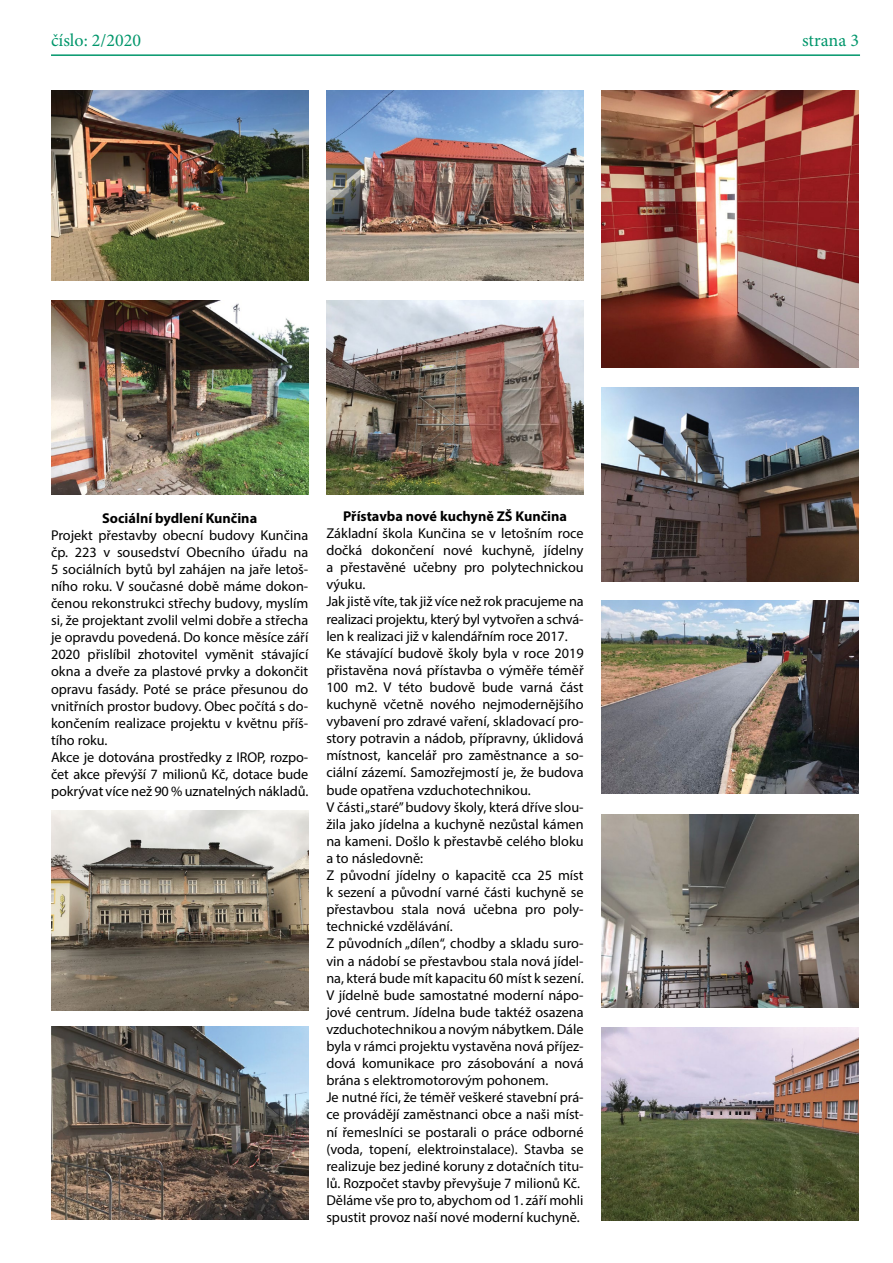
<style>
.page{position:relative;width:893px;height:1263px;background:#fff}
.page>*{position:absolute;margin:0;border:0;box-sizing:border-box;transform-origin:0 0}
.t1{font:18px "Minion Pro";color:#00966b}
.t2{font:14.25px/17.1px "Myriad Pro";color:#000}
.t3{font:700 14.25px "Myriad Pro";color:#000}
</style>
<div class="page">
<hr style="left:51px;top:54px;width:809px;height:2px;background:#00966b">
<img style="left:51px;top:90px;width:257px;height:190px">
<img style="left:326px;top:90px;width:258px;height:191px">
<img style="left:602px;top:90px;width:257px;height:277px">
<img style="left:51px;top:301px;width:257px;height:193px">
<img style="left:326px;top:301px;width:258px;height:193px">
<img style="left:602px;top:388px;width:257px;height:193px">
<img style="left:602px;top:600px;width:257px;height:194px">
<img style="left:602px;top:814px;width:257px;height:194px">
<img style="left:602px;top:1027px;width:257px;height:194px">
<img style="left:51px;top:1026px;width:257px;height:193px">
<img style="left:51px;top:810px;width:257px;height:200px">
<p class="t1" style="left:51px;top:29px;width:91px">číslo: 2/2020</p>
<p class="t1" style="left:802px;top:29px;width:58px">strana 3</p>
<p class="t3" style="left:102px;top:508px;width:157px">Sociální bydlení Kunčina</p>
<p class="t2" style="left:51px;top:526px;width:259px">Projekt přestavby obecní budovy Kunčina čp. 223 v sousedství Obecního úřadu na 5 sociálních bytů byl zahájen na jaře letoš&shy;ního roku. V současné době máme dokon&shy;čenou rekonstrukci střechy budovy, myslím si, že projektant zvolil velmi dobře a střecha je opravdu povedená. Do konce měsíce září 2020 přislíbil zhotovitel vyměnit stávající okna a dveře za plastové prvky a dokončit opravu fasády. Poté se práce přesunou do vnitřních prostor budovy. Obec počítá s do&shy;končením realizace projektu v květnu příš&shy;tího roku.<br>Akce je dotována prostředky z IROP, rozpo&shy;čet akce převýší 7 milionů Kč, dotace bude pokrývat více než 90 % uznatelných nákladů.</p>
<p class="t3" style="left:343px;top:507px;width:225px">Přístavba nové kuchyně ZŠ Kunčina</p>
<p class="t2" style="left:326px;top:524px;width:259px">Základní škola Kunčina se v letošním roce dočká dokončení nové kuchyně, jídelny a přestavěné učebny pro polytechnickou výuku.<br>Jak jistě víte, tak již více než rok pracujeme na realizaci projektu, který byl vytvořen a schvá&shy;len k realizaci již v kalendářním roce 2017.<br>Ke stávající budově školy byla v roce 2019 přistavěna nová přístavba o výměře téměř 100 m2. V této budově bude varná část kuchyně včetně nového nejmodernějšího vybavení pro zdravé vaření, skladovací pro&shy;story potravin a nádob, přípravny, úklidová místnost, kancelář pro zaměstnance a so&shy;ciální zázemí. Samozřejmostí je, že budova bude opatřena vzduchotechnikou.<br>V části „staré” budovy školy, která dříve slou&shy;žila jako jídelna a kuchyně nezůstal kámen na kameni. Došlo k přestavbě celého bloku a to následovně:<br>Z původní jídelny o kapacitě cca 25 míst k sezení a původní varné části kuchyně se přestavbou stala nová učebna pro poly&shy;technické vzdělávání.<br>Z původních „dílen“, chodby a skladu suro&shy;vin a nádobí se přestavbou stala nová jídel&shy;na, která bude mít kapacitu 60 míst k sezení.<br>V jídelně bude samostatné moderní nápo&shy;jové centrum. Jídelna bude taktéž osazena vzduchotechnikou a novým nábytkem. Dále byla v rámci projektu vystavěna nová příjez&shy;dová komunikace pro zásobování a nová brána s elektromotorovým pohonem.<br>Je nutné říci, že téměř veškeré stavební prá&shy;ce provádějí zaměstnanci obce a naši míst&shy;ní řemeslníci se postarali o práce odborné (voda, topení, elektroinstalace). Stavba se realizuje bez jediné koruny z dotačních titu&shy;lů. Rozpočet stavby převyšuje 7 milionů Kč.<br>Děláme vše pro to, abychom od 1. září mohli spustit provoz naší nové moderní kuchyně.</p>
</div>
